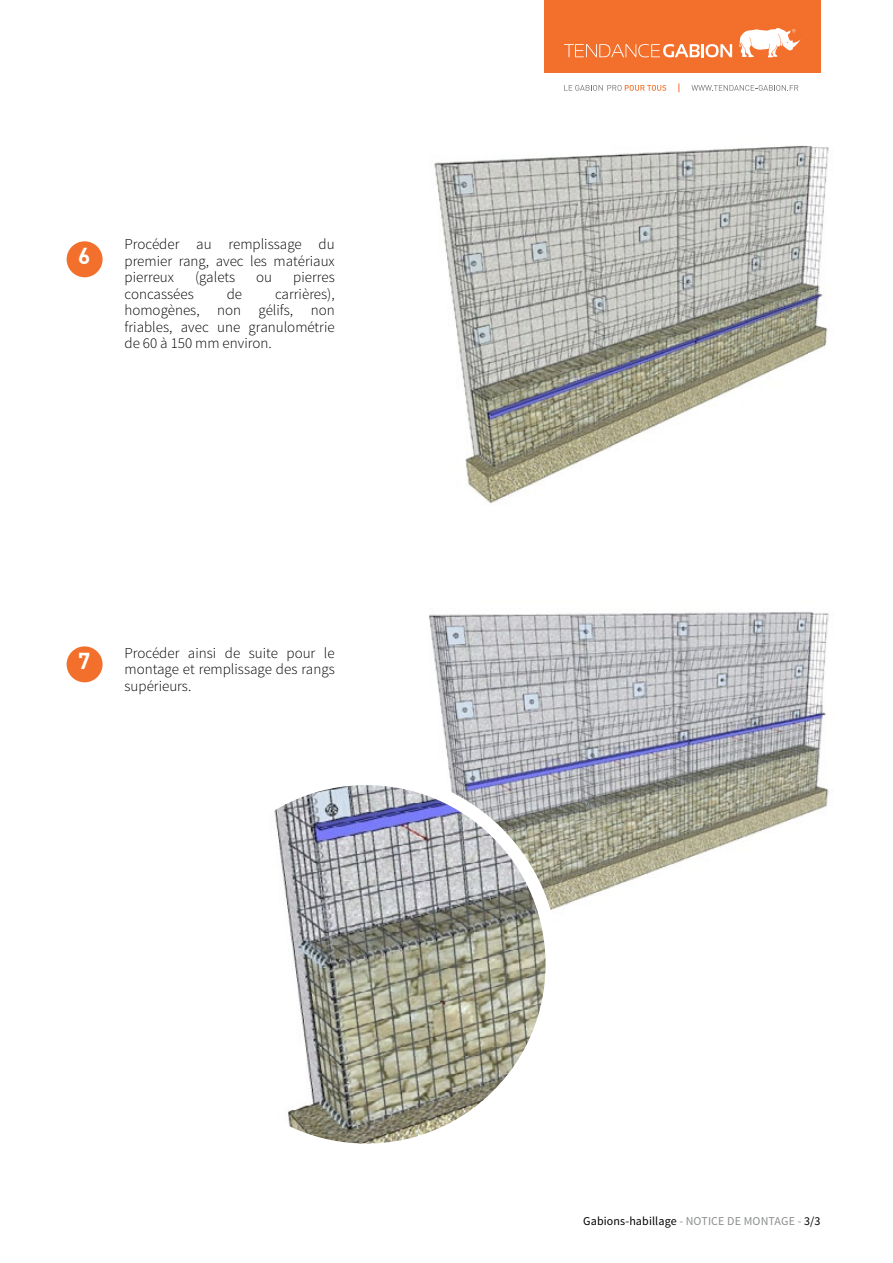
<style>
.page{position:relative;width:893px;height:1263px;background:#fff}
.page>*{position:absolute;margin:0;border:0;box-sizing:border-box;transform-origin:0 0}
.t1{font:700 22.5px "DI Nbek";color:#fff}
.t2{font:300 15px/16.5px "Source Sans Pro";color:#000;text-align:justify}
.t3{font:12px "Source Sans Pro";letter-spacing:.01em;color:#000}
.s1{color:#8b8e90}
</style>
<div class="page">
<div style="left:544px;top:0;width:276px;height:73px;background:#f3702c"></div>
<svg style="left:564px;top:44px;width:168px;height:13px"></svg>
<svg style="left:739px;top:28px;width:62px;height:29px"></svg>
<svg style="left:564px;top:85px;width:102px;height:6px"></svg>
<svg style="left:691px;top:85px;width:107px;height:6px"></svg>
<div style="left:67px;top:241px;width:36px;height:36px;background:#f3702c;border-radius:50%"></div>
<div style="left:67px;top:646px;width:36px;height:36px;background:#f3702c;border-radius:50%"></div>
<img style="left:434px;top:146px;width:395px;height:357px">
<img style="left:429px;top:611px;width:405px;height:299px">
<img style="left:274px;top:779px;width:278px;height:363px">
<div style="left:174px;top:772px;width:384px;height:384px;border:13px solid #fff;border-radius:50%"></div>
<h1 class="t1" style="left:78px;top:242px;width:14px">6</h1>
<p class="t2" style="left:125px;top:236px;width:212px">Procéder au remplissage du premier rang, avec les matériaux pierreux</p>
<p class="t2" style="left:195px;top:269px;width:42px">(galets</p>
<p class="t2" style="left:256px;top:269px;width:17px">ou</p>
<p class="t2" style="left:293px;top:269px;width:43px">pierres</p>
<p class="t2" style="left:125px;top:286px;width:212px;text-indent:151px">carrières), homogènes, non gélifs, non friables, avec une granulométrie de 60 à 150 mm environ.</p>
<p class="t2" style="left:125px;top:286px;width:71px">concassées</p>
<p class="t2" style="left:227px;top:286px;width:17px">de</p>
<h1 class="t1" style="left:78px;top:647px;width:14px">7</h1>
<p class="t2" style="left:125px;top:644px;width:212px">Procéder ainsi de suite pour le montage et remplissage des rangs supérieurs.</p>
<p class="t3" style="left:583px;top:1213px;width:239px">Gabions-habillage <span class="s1">- NOTICE DE MONTAGE -</span> 3/3</p>
</div>
